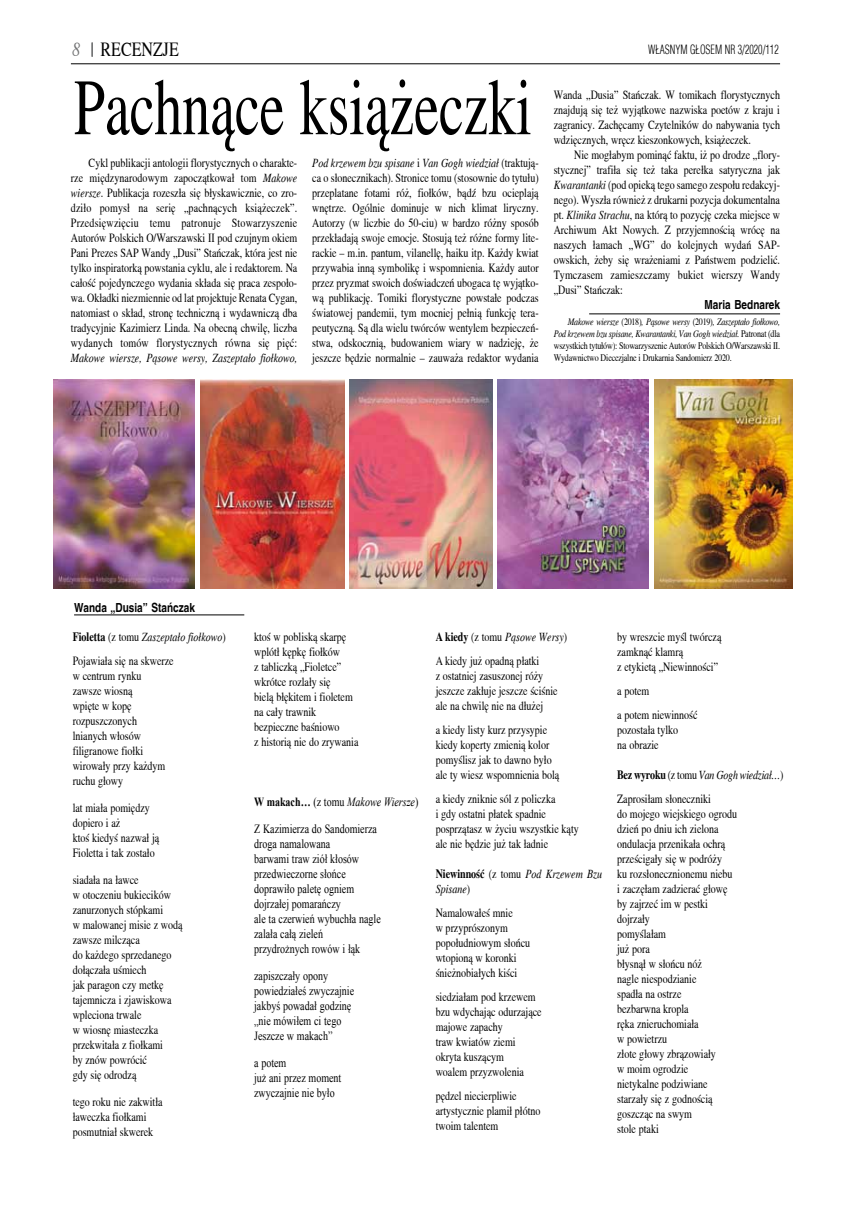
<style>
.page{position:relative;width:851px;height:1205px;background:#fff}
.page>*{position:absolute;margin:0;border:0;box-sizing:border-box;transform-origin:0 0}
.t1{font:79.62px "Toronto";color:#000;scale:.7 1}
.t2{font:20px "Toronto";color:#000;scale:.8 1}
.t3{font:12.5px/15px "Toronto";color:#000;scale:.8 1}
.t4{font:12.5px/15px "Times New Roman";color:#000;scale:.8 1}
.t5{font:italic 12.5px/15px "Toronto";color:#000;scale:.8 1}
.t6{font:700 12.5px "Switzerland";color:#000;scale:.8 1}
.t7{font:300 12.5px "Switzerland Cond";color:#000;scale:.8 1}
.t8{font:10px/12px "Toronto";letter-spacing:-.02em;color:#000;text-align:justify;scale:.8 1}
.s1{font-style:italic;color:#707172}
.s2{font-style:italic}
.s3{font-weight:700}
.s4{font-weight:700;font-style:normal}
.s5{font-style:normal}
</style>
<div class="page">
<hr style="left:71px;top:64px;width:709px;height:1px;background:#000">
<svg style="left:92px;top:43px;width:1px;height:14px"></svg>
<hr style="left:589px;top:314px;width:191px;height:1px;background:#000">
<img style="left:53px;top:379px;width:142px;height:209px">
<img style="left:200px;top:379px;width:144px;height:209px">
<img style="left:349px;top:379px;width:143px;height:209px">
<img style="left:497px;top:379px;width:151px;height:210px">
<hr style="left:74px;top:615px;width:170px;height:1px;background:#000">
<img style="left:654px;top:379px;width:138px;height:210px">
<h2 class="t2" style="left:72px;top:38px;width:135px"><span class="s1">8</span> RECENZJE</h2>
<p class="t7" style="left:648px;top:42px;width:165px">W£ASNYM G£OSEM NR 3/2020/112</p>
<h1 class="t1" style="left:74px;top:63px;width:655px">Pachnące książeczki</h1>
<p class="t3" style="left:71px;top:155px;width:284px;text-align:justify;text-indent:18px">Cykl publikacji antologii florystycznych o charakte&shy;rze międzynarodowym zapoczątkował tom <span class="s2">Makowe wiersze</span>. Publikacja rozeszła się błyskawicznie, co zro&shy;dziło pomysł na serię „pachnących książeczek”.<br>Przedsięwzięciu temu patronuje Stowarzyszenie Autorów Polskich O/Warszawski II pod czujnym okiem Pani Prezes SAP Wandy „Dusi” Stańczak, która jest nie tylko inspiratorką powstania cyklu, ale i redaktorem. Na całość pojedynczego wydania składa się praca zespoło&shy;wa. Okładki niezmiennie od lat projektuje Renata Cygan, natomiast o skład, stronę techniczną i wydawniczą dba tradycyjnie Kazimierz Linda. Na obecną chwilę, liczba wydanych tomów florystycznych równa się pięć:</p>
<p class="t5" style="left:71px;top:350px;width:284px">Makowe wiersze, Pąsowe wersy, Zaszeptało fiołkowo,</p>
<p class="t3" style="left:312px;top:155px;width:284px;text-align:justify"><span class="s2">Pod krzewem bzu spisane</span> i <span class="s2">Van Gogh wiedział</span> (traktują&shy;ca o słonecznikach). Stronice tomu (stosownie do tytułu) przeplatane fotami róż, fiołków, bądź bzu ocieplają wnętrze. Ogólnie dominuje w nich klimat liryczny.<br>Autorzy (w liczbie do 50-ciu) w bardzo różny sposób przekładają swoje emocje. Stosują też różne formy lite&shy;rackie – m.in. pantum, vilanellę, haiku itp. Każdy kwiat przywabia inną symbolikę i wspomnienia. Każdy autor przez pryzmat swoich doświadczeń ubogaca tę wyjątko&shy;wą publikację. Tomiki florystyczne powstałe podczas światowej pandemii, tym mocniej pełnią funkcję tera&shy;peutyczną. Są dla wielu twórców wentylem bezpieczeń&shy;stwa, odskocznią, budowaniem wiary w nadzieję, że jeszcze będzie normalnie – zauważa redaktor wydania</p>
<p class="t3" style="left:553px;top:87px;width:284px;text-align:justify">Wanda „Dusia” Stańczak. W tomikach florystycznych znajdują się też wyjątkowe nazwiska poetów z kraju i zagranicy. Zachęcamy Czytelników do nabywania tych wdzięcznych, wręcz kieszonkowych, książeczek.</p>
<p class="t3" style="left:553px;top:147px;width:284px;text-align:justify;text-indent:21px">Nie mogłabym pominąć faktu, iż po drodze „flory&shy;stycznej” trafiła się też taka perełka satyryczna jak <span class="s2">Kwarantanki</span> (pod opieką tego samego zespołu redakcyj&shy;nego). Wyszła również z drukarni pozycja dokumentalna pt. <span class="s2">Klinika Strachu</span>, na którą to pozycję czeka miejsce w Archiwum Akt Nowych. Z przyjemnością wrócę na naszych łamach „WG” do kolejnych wydań SAP&shy;owskich, żeby się wrażeniami z Państwem podzielić.<br>Tymczasem zamieszczamy bukiet wierszy Wandy „Dusi” Stańczak:</p>
<p class="t6" style="left:704px;top:297px;width:96px">Maria Bednarek</p>
<p class="t8" style="left:553px;top:315px;width:284px;text-indent:14px"><span class="s2">Makowe wiersze</span> (2018)<span class="s2">, Pąsowe wersy</span> (2019)<span class="s2">, Zaszeptało fiołkowo, Pod krzewem bzu spisane, Kwarantanki, Van Gogh wiedział.</span> Patronat (dla wszystkich tytułów): Stowarzyszenie Autorów Polskich O/Warszawski II.<br>Wydawnictwo Diecezjalne i Drukarnia Sandomierz 2020.</p>
<p class="t6" style="left:74px;top:600px;width:152px">Wanda „Dusia” Stańczak</p>
<p class="t3" style="left:73px;top:624px;width:193px;line-height:24px"><span class="s3">Fioletta</span> (z tomu <span class="s2">Zaszeptało fiołkowo</span>)<br>Pojawiała się na skwerze</p>
<p class="t3" style="left:73px;top:668px;width:117px">w centrum rynku zawsze wiosną<br>wpięte w kopę rozpuszczonych lnianych włosów filigranowe fiołki wirowały przy każdym ruchu głowy</p>
<p class="t3" style="left:73px;top:800px;width:110px">lat miała pomiędzy dopiero i aż<br>ktoś kiedyś nazwał ją<br>Fioletta i tak zostało</p>
<p class="t3" style="left:73px;top:872px;width:139px">siadała na ławce<br>w otoczeniu bukiecików zanurzonych stópkami<br>w malowanej misie z wodą zawsze milcząca<br>do każdego sprzedanego dołączała uśmiech<br>jak paragon czy metkę tajemnicza i zjawiskowa wpleciona trwale<br>w wiosnę miasteczka przekwitała z fiołkami<br>by znów powrócić<br>gdy się odrodzą</p>
<p class="t3" style="left:73px;top:1094px;width:114px">tego roku nie zakwitła ławeczka fiołkami posmutniał skwerek</p>
<p class="t3" style="left:254px;top:629px;width:132px">ktoś w pobliską skarpę wplótł kępkę fiołków<br>z tabliczką „Fioletce” wkrótce rozlały się<br>bielą błękitem i fioletem na cały trawnik bezpieczne baśniowo<br>z historią nie do zrywania</p>
<p class="t4" style="left:254px;top:788px;width:207px;line-height:27px"><span class="s3">W makach…</span> (z tomu <span class="s2">Makowe Wiersze</span>)<br>Z Kazimierza do Sandomierza</p>
<p class="t4" style="left:254px;top:836px;width:160px">droga namalowana<br>barwami traw ziół kłosów przedwieczorne słońce doprawiło paletę ogniem dojrzałej pomarańczy<br>ale ta czerwień wybuchła nagle zalała całą zieleń przydrożnych rowów i łąk</p>
<p class="t4" style="left:254px;top:968px;width:126px">zapiszczały opony powiedziałeś zwyczajnie jakbyś powadał godzinę „nie mówiłem ci tego<br>Jeszcze w makach”</p>
<p class="t4" style="left:254px;top:1055px;width:110px">a potem<br>już ani przez moment zwyczajnie nie było</p>
<p class="t3" style="left:435px;top:624px;width:166px;line-height:24px"><span class="s3">A kiedy</span> (z tomu <span class="s2">Pąsowe Wersy</span>)<br>A kiedy już opadną płatki</p>
<p class="t3" style="left:435px;top:668px;width:154px">z ostatniej zasuszonej róży jeszcze zakłuje jeszcze ściśnie ale na chwilę nie na dłużej</p>
<p class="t3" style="left:435px;top:722px;width:156px">a kiedy listy kurz przysypie kiedy koperty zmienią kolor pomyślisz jak to dawno było ale ty wiesz wspomnienia bolą</p>
<p class="t3" style="left:435px;top:791px;width:180px">a kiedy zniknie sól z policzka<br>i gdy ostatni płatek spadnie posprzątasz w życiu wszystkie kąty ale nie będzie już tak ładnie</p>
<p class="t5" style="left:435px;top:866px;width:209px"><span class="s4">Niewinność</span> <span class="s5">(z tomu</span> Pod Krzewem Bzu<br>Spisane<span class="s5">)</span></p>
<p class="t3" style="left:435px;top:905px;width:119px">Namalowałeś mnie<br>w przyprószonym popołudniowym słońcu wtopioną w koronki śnieżnobiałych kiści</p>
<p class="t3" style="left:435px;top:989px;width:134px">siedziałam pod krzewem bzu wdychając odurzające majowe zapachy<br>traw kwiatów ziemi okryta kuszącym<br>woalem przyzwolenia</p>
<p class="t3" style="left:435px;top:1088px;width:132px">pędzel niecierpliwie artystycznie plamił płótno twoim talentem</p>
<p class="t3" style="left:617px;top:629px;width:132px">by wreszcie myśl twórczą zamknąć klamrą<br>z etykietą „Niewinności”</p>
<p class="t3" style="left:617px;top:678px;width:102px;line-height:24px">a potem<br>a potem niewinność</p>
<p class="t3" style="left:617px;top:722px;width:78px">pozostała tylko na obrazie</p>
<p class="t3" style="left:617px;top:762px;width:209px;line-height:24px"><span class="s3">Bez wyroku</span> (z tomu <span class="s2">Van Gogh wiedział…</span>)<br>Zaprosiłam słoneczniki</p>
<p class="t3" style="left:617px;top:806px;width:151px">do mojego wiejskiego ogrodu dzień po dniu ich zielona ondulacja przenikała ochrą prześcigały się w podróży<br>ku rozsłonecznionemu niebu i zaczęłam zadzierać głowę by zajrzeć im w pestki dojrzały<br>pomyślałam<br>już pora<br>błysnął w słońcu nóż<br>nagle niespodzianie<br>spadła na ostrze<br>bezbarwna kropla<br>ręka znieruchomiała<br>w powietrzu<br>złote głowy zbrązowiały<br>w moim ogrodzie<br>nietykalne podziwiane starzały się z godnością goszcząc na swym<br>stole ptaki</p>
</div>
